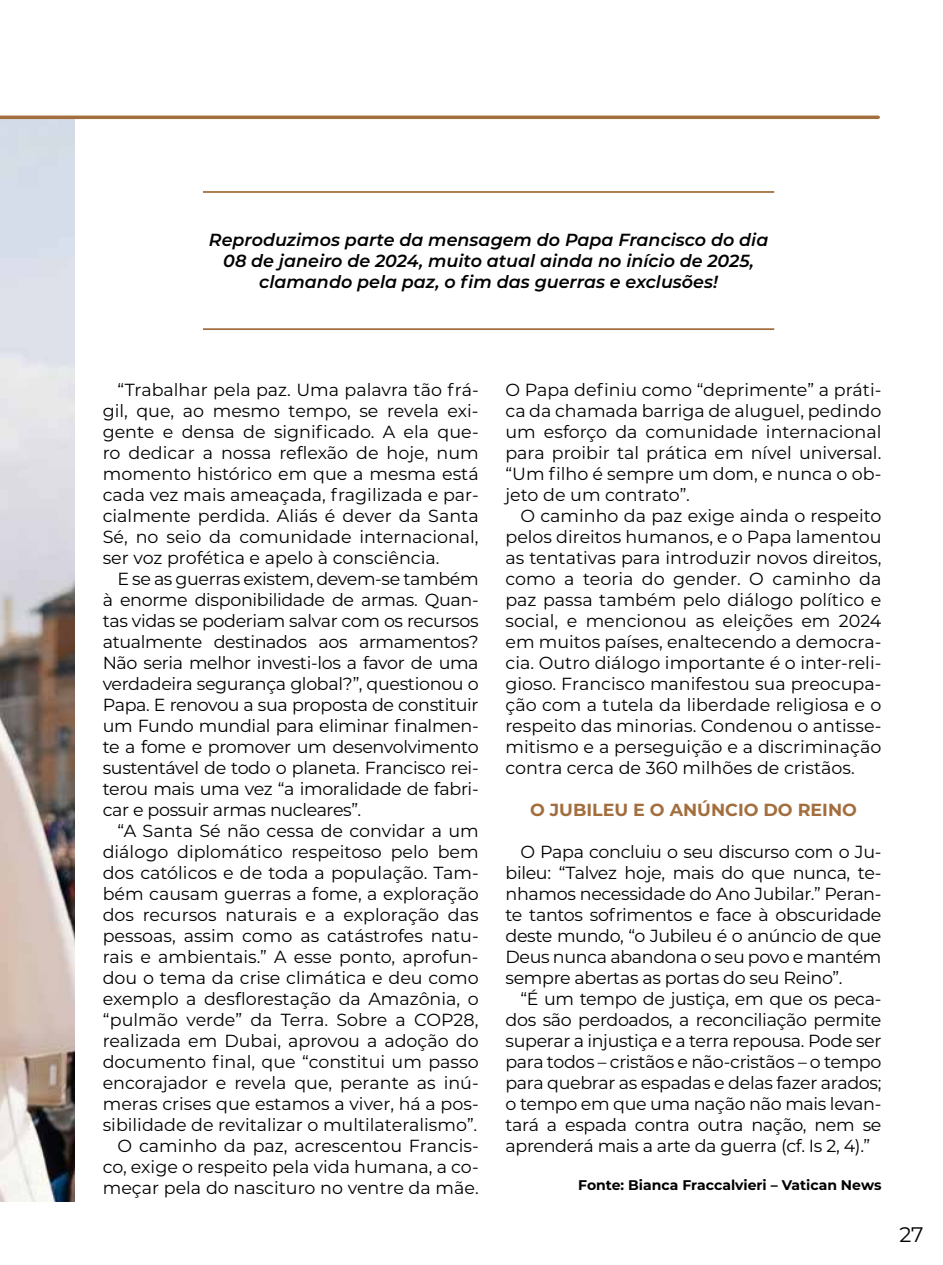
<style>
.page{position:relative;width:943px;height:1265px;background:#fff}
.page>*{position:absolute;margin:0;border:0;box-sizing:border-box;transform-origin:0 0}
.t1{font:21px "Montserrat";color:#000}
.t2{font:17.5px/21px "Montserrat";color:#000;text-align:justify}
.t3{font:italic 600 17.5px/21px "Montserrat";color:#000;text-align:center}
.t4{font:700 17.5px "Montserrat";color:#a36e3d}
.t5{font:700 14px "Montserrat";color:#000}
</style>
<div class="page">
<img style="left:0;top:119px;width:74px;height:1083px">
<hr style="left:0;top:116px;width:878px;height:3px;background:#a36e3d">
<hr style="left:203px;top:328px;width:571px;height:2px;background:#a36e3d">
<hr style="left:203px;top:191px;width:571px;height:2px;background:#a36e3d">
<p class="t3" style="left:209px;top:229px;width:561px">Reproduzimos parte da mensagem do Papa Francisco do dia<br>08 de janeiro de 2024, muito atual ainda no início de 2025, clamando pela paz, o fim das guerras e exclusões!</p>
<p class="t2" style="left:103px;top:379px;width:377px;text-indent:15px">“Trabalhar pela paz. Uma palavra tão frá&shy;gil, que, ao mesmo tempo, se revela exi&shy;gente e densa de significado. A ela que&shy;ro dedicar a nossa reflexão de hoje, num momento histórico em que a mesma está cada vez mais ameaçada, fragilizada e par&shy;cialmente perdida. Aliás é dever da Santa Sé, no seio da comunidade internacional, ser voz profética e apelo à consciência.</p>
<p class="t2" style="left:103px;top:568px;width:377px;text-indent:15px">E se as guerras existem, devem-se também à enorme disponibilidade de armas. Quan&shy;tas vidas se poderiam salvar com os recursos atualmente destinados aos armamentos?<br>Não seria melhor investi-los a favor de uma verdadeira segurança global?”, questionou o Papa. E renovou a sua proposta de constituir um Fundo mundial para eliminar finalmen&shy;te a fome e promover um desenvolvimento sustentável de todo o planeta. Francisco rei&shy;terou mais uma vez “a imoralidade de fabri&shy;car e possuir armas nucleares”.</p>
<p class="t2" style="left:103px;top:820px;width:377px;text-align:right">“A Santa Sé não cessa de convidar a um diálogo diplomático respeitoso pelo bem dos católicos e de toda a população. Tam&shy;bém causam guerras a fome, a exploração dos recursos naturais e a exploração das pessoas, assim como as catástrofes natu&shy;rais e ambientais.” A esse ponto, aprofun&shy;dou o tema da crise climática e deu como exemplo a desflorestação da Amazônia, o “pulmão verde” da Terra. Sobre a COP28, realizada em Dubai, aprovou a adoção do documento final, que “constitui um passo encorajador e revela que, perante as inú&shy;meras crises que estamos a viver, há a pos&shy;sibilidade de revitalizar o multilateralismo”.<br>O caminho da paz, acrescentou Francis&shy;co, exige o respeito pela vida humana, a co&shy;meçar pela do nascituro no ventre da mãe.</p>
<p class="t2" style="left:505px;top:379px;width:377px">O Papa definiu como “deprimente” a práti&shy;ca da chamada barriga de aluguel, pedindo um esforço da comunidade internacional para proibir tal prática em nível universal. “Um filho é sempre um dom, e nunca o ob&shy;jeto de um contrato”.</p>
<p class="t2" style="left:505px;top:505px;width:377px;text-indent:15px">O caminho da paz exige ainda o respeito pelos direitos humanos, e o Papa lamentou as tentativas para introduzir novos direitos, como a teoria do gender. O caminho da paz passa também pelo diálogo político e social, e mencionou as eleições em 2024 em muitos países, enaltecendo a democra&shy;cia. Outro diálogo importante é o inter-reli&shy;gioso. Francisco manifestou sua preocupa&shy;ção com a tutela da liberdade religiosa e o respeito das minorias. Condenou o antisse&shy;mitismo e a perseguição e a discriminação contra cerca de 360 milhões de cristãos.</p>
<p class="t4" style="left:530px;top:798px;width:328px">O JUBILEU E O ANÚNCIO DO REINO</p>
<p class="t2" style="left:505px;top:841px;width:377px;text-indent:15px">O Papa concluiu o seu discurso com o Ju&shy;bileu: “Talvez hoje, mais do que nunca, te&shy;nhamos necessidade do Ano Jubilar.” Peran&shy;te tantos sofrimentos e face à obscuridade deste mundo, “o Jubileu é o anúncio de que Deus nunca abandona o seu povo e mantém sempre abertas as portas do seu Reino”.</p>
<p class="t2" style="left:505px;top:988px;width:377px;text-indent:15px">“É um tempo de justiça, em que os peca&shy;dos são perdoados, a reconciliação permite superar a injustiça e a terra repousa. Pode ser para todos – cristãos e não-cristãos – o tempo para quebrar as espadas e delas fazer arados; o tempo em que uma nação não mais levan&shy;tará a espada contra outra nação, nem se aprenderá mais a arte da guerra (cf. Is 2, 4).”</p>
<p class="t5" style="left:578px;top:1175px;width:305px">Fonte: Bianca Fraccalvieri – Vatican News</p>
<p class="t1" style="left:899px;top:1220px;width:26px">27</p>
</div>
